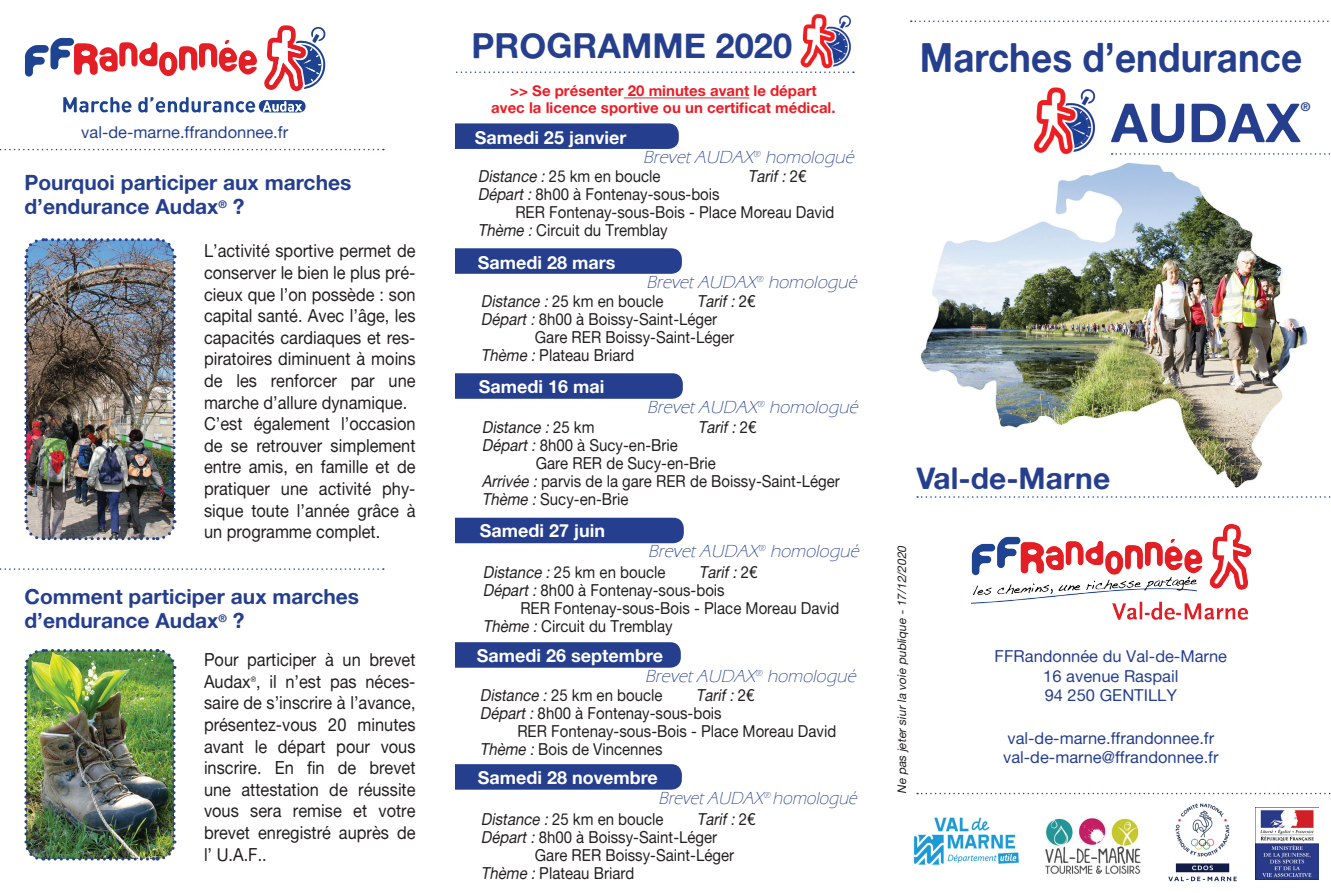
<style>
.page{position:relative;width:1331px;height:893px;background:#fff}
.page>*{position:absolute;margin:0;border:0;box-sizing:border-box;transform-origin:0 0}
.t1{font:54px "Alte Haas Grotesk Bold";color:#253f8e}
.t2{font:40.5px "Alte Haas Grotesk Bold";color:#253f8e;scale:.91 1}
.t3{font:34.5px "Alte Haas Grotesk Bold";color:#253f8e}
.t4{font:30px "Alte Haas Grotesk Bold";color:#253f8e}
.t5{font:21px/24px "Alte Haas Grotesk Bold";color:#253f8e}
.t6{font:18px/21.6px "Alte Haas Grotesk";color:#231f20;scale:.91 1}
.t7{font:italic 300 18px "Eras ITC";color:#253f8e}
.t8{font:18px "Alte Haas Grotesk Bold";color:#fff}
.t9{font:italic 300 18px "Eras ITC";color:#253f8e;scale:.95 1}
.t10{font:16.5px/18px "Alte Haas Grotesk";color:#231f20;scale:.91 1}
.t11{font:16.5px/19.8px "Alte Haas Grotesk";color:#253f8e}
.t12{font:italic 16.5px "Alte Haas Grotesk";color:#231f20;scale:.91 1}
.t13{font:15px/16.5px "Alte Haas Grotesk Bold";color:#ed1c25;text-align:center}
.t14{font:italic 12px "Alte Haas Grotesk";color:#231f20}
.t15{font:12px "Alte Haas Grotesk Bold";color:#253f8e}
.t16{font:7.5px "Alte Haas Grotesk";color:#231f20;scale:.91 1}
.s1{font-style:italic}
.s2{font-style:normal}
</style>
<div class="page">
<div style="left:429px;top:123px;width:250px;height:26px;background:#253f8e;border-radius:10px"></div>
<div style="left:434px;top:518px;width:250px;height:25px;background:#253f8e;border-radius:10px"></div>
<div style="left:431px;top:642px;width:250px;height:26px;background:#253f8e;border-radius:10px"></div>
<svg style="left:456px;top:71px;width:398px;height:2px"></svg>
<img style="left:800px;top:13px;width:51px;height:56px">
<div style="left:432px;top:248px;width:250px;height:26px;background:#253f8e;border-radius:10px"></div>
<div style="left:433px;top:373px;width:250px;height:26px;background:#253f8e;border-radius:10px"></div>
<div style="left:432px;top:764px;width:250px;height:26px;background:#253f8e;border-radius:10px"></div>
<div style="left:400px;top:26px;width:55px;height:867px;background:#fff"></div>
<svg style="left:911px;top:21px;width:418px;height:1px"></svg>
<svg style="left:1112px;top:153px;width:219px;height:2px"></svg>
<svg style="left:917px;top:496px;width:414px;height:2px"></svg>
<img style="left:921px;top:162px;width:387px;height:326px">
<img style="left:1255px;top:807px;width:63px;height:73px">
<img style="left:971px;top:524px;width:279px;height:96px">
<img style="left:1045px;top:818px;width:96px;height:56px">
<svg style="left:917px;top:793px;width:414px;height:1px"></svg>
<img style="left:1033px;top:87px;width:63px;height:68px">
<svg style="left:24px;top:25px;width:302px;height:88px"></svg>
<svg style="left:0;top:149px;width:384px;height:1px"></svg>
<img style="left:24px;top:238px;width:153px;height:303px">
<img style="left:24px;top:649px;width:153px;height:212px">
<svg style="left:0;top:568px;width:384px;height:2px"></svg>
<img style="left:1168px;top:803px;width:69px;height:79px">
<hr style="left:624px;top:98px;width:125px;height:1px;background:#ed1c25">
<img style="left:913px;top:817px;width:106px;height:48px">
<p class="t11" style="left:81px;top:122px;width:208px">val-de-marne.ffrandonnee.fr</p>
<p class="t5" style="left:24px;top:170px;width:329px">Pourquoi participer aux marches d’endurance Audax<sup>®</sup> ?</p>
<p class="t6" style="left:204px;top:240px;width:234px">L’activité sportive permet de conserver le bien le plus pré&shy;cieux que l’on possède : son capital santé. Avec l’âge, les capacités cardiaques et res&shy;piratoires diminuent à moins de les renforcer par une marche d’allure dynamique.<br>C’est également l’occasion de se retrouver simplement entre amis, en famille et de pratiquer une activité phy&shy;sique toute l’année grâce à un programme complet.</p>
<p class="t5" style="left:24px;top:584px;width:336px">Comment participer aux marches d’endurance Audax<sup>®</sup> ?</p>
<p class="t6" style="left:204px;top:649px;width:234px">Pour participer à un brevet<br>Audax , il n’est pas néces-</p>
<p class="t16" style="left:251px;top:675px;width:7px">®</p>
<p class="t6" style="left:204px;top:692px;width:234px;text-align:justify">saire de s’inscrire à l’avance, présentez-vous 20 minutes avant le départ pour vous inscrire. En fin de brevet une attestation de réussite vous sera remise et votre brevet enregistré auprès de l’ U.A.F..</p>
<h3 class="t3" style="left:472px;top:24px;width:322px">PROGRAMME 2020</h3>
<p class="t13" style="left:491px;top:83px;width:346px">&gt;&gt; Se présenter 20 minutes avant le départ<br>avec la licence sportive ou un certificat médical.</p>
<p class="t8" style="left:475px;top:126px;width:153px">Samedi 25 janvier</p>
<p class="t7" style="left:643px;top:147px;width:216px">BrevetAUDAX<sup>®</sup> homologué</p>
<p class="t10" style="left:478px;top:167px;width:202px"><span class="s1">Distance :</span>25 km en boucle</p>
<p class="t12" style="left:748px;top:166px;width:66px">Tarif:<span class="s2">2 €</span></p>
<p class="t10" style="left:478px;top:185px;width:267px"><span class="s1">Départ:</span>8h00 à Fontenay-sous-bois</p>
<p class="t10" style="left:515px;top:203px;width:352px">RER Fontenay-sous-Bois - Place Moreau David</p>
<p class="t10" style="left:478px;top:221px;width:210px"><span class="s1">Thème :</span>Circuit du Tremblay</p>
<p class="t8" style="left:478px;top:251px;width:139px">Samedi 28 mars</p>
<p class="t7" style="left:646px;top:272px;width:216px">BrevetAUDAX<sup>®</sup> homologué</p>
<p class="t10" style="left:481px;top:292px;width:303px;text-indent:216px"><span class="s1">Tarif:</span>2 €<br><span class="s1">Départ:</span>8h00 à Boissy-Saint-Léger</p>
<p class="t10" style="left:481px;top:328px;width:280px;text-indent:54px">Gare RER Boissy-Saint-Léger<br><span class="s1">Thème :</span>Plateau Briard</p>
<p class="t10" style="left:481px;top:292px;width:202px"><span class="s1">Distance :</span>25 km en boucle</p>
<p class="t8" style="left:479px;top:375px;width:127px">Samedi 16 mai</p>
<p class="t7" style="left:647px;top:397px;width:216px">BrevetAUDAX<sup>®</sup> homologué</p>
<p class="t12" style="left:482px;top:418px;width:125px">Distance :<span class="s2">2 5 k m</span></p>
<p class="t12" style="left:698px;top:418px;width:66px">Tarif:<span class="s2">2 €</span></p>
<p class="t10" style="left:482px;top:436px;width:217px"><span class="s1">Départ:</span>8h00 à Sucy-en-Brie</p>
<p class="t10" style="left:536px;top:454px;width:199px">Gare RER de Sucy-en-Brie</p>
<p class="t10" style="left:482px;top:472px;width:395px"><span class="s1">Arrivée :</span>parvis de la gare RER de Boissy-Saint-Léger</p>
<p class="t10" style="left:482px;top:490px;width:163px"><span class="s1">Thème :</span>Sucy-en-Brie</p>
<p class="t8" style="left:480px;top:520px;width:127px">Samedi 27 juin</p>
<p class="t7" style="left:648px;top:541px;width:216px">BrevetAUDAX<sup>®</sup> homologué</p>
<p class="t10" style="left:483px;top:563px;width:202px"><span class="s1">Distance :</span>25 km en boucle</p>
<p class="t10" style="left:483px;top:563px;width:303px;text-indent:216px"><span class="s1">Tarif:</span>2 €<br><span class="s1">Départ:</span>8h00 à Fontenay-sous-bois</p>
<p class="t10" style="left:483px;top:599px;width:393px;text-indent:38px">RER Fontenay-sous-Bois - Place Moreau David<br><span class="s1">Thème :</span>Circuit du Tremblay</p>
<p class="t8" style="left:477px;top:644px;width:188px">Samedi 26 septembre</p>
<p class="t7" style="left:645px;top:666px;width:216px">BrevetAUDAX<sup>®</sup> homologué</p>
<p class="t10" style="left:480px;top:685px;width:303px;text-indent:216px"><span class="s1">Tarif:</span>2 €<br><span class="s1">Départ:</span>8h00 à Fontenay-sous-bois</p>
<p class="t10" style="left:480px;top:721px;width:393px;text-indent:38px">RER Fontenay-sous-Bois - Place Moreau David<br><span class="s1">Thème :</span>Bois de Vincennes</p>
<p class="t10" style="left:480px;top:685px;width:202px"><span class="s1">Distance :</span>25 km en boucle</p>
<p class="t8" style="left:478px;top:766px;width:181px">Samedi 28 novembre</p>
<p class="t9" style="left:658px;top:788px;width:214px">BrevetAUDAX<sup>®</sup> homologué</p>
<p class="t10" style="left:481px;top:809px;width:202px"><span class="s1">Distance :</span>25 km en boucle</p>
<p class="t10" style="left:481px;top:809px;width:303px;text-indent:216px"><span class="s1">Tarif:</span>2 €<br><span class="s1">Départ:</span>8h00 à Boissy-Saint-Léger</p>
<p class="t10" style="left:481px;top:845px;width:280px;text-indent:54px">Gare RER Boissy-Saint-Léger<br><span class="s1">Thème :</span>Plateau Briard</p>
<h2 class="t2" style="left:920px;top:32px;width:422px">Marches d’endurance</h2>
<h1 class="t1" style="left:1111px;top:90px;width:192px">AUDAX</h1>
<p class="t15" style="left:1301px;top:99px;width:11px">®</p>
<h3 class="t4" style="left:916px;top:459px;width:195px">Val-de-Marne</h3>
<p class="t14" style="left:895px;top:794px;width:252px;rotate:-90deg">Ne pas jeter siur la voie publique - 17/12/2020</p>
<p class="t11" style="left:994px;top:646px;width:234px;text-align:center">FFRandonnée du Val-de-Marne<br>16 avenue Raspail<br>94 250 GENTILLY</p>
<p class="t11" style="left:1003px;top:728px;width:217px">val-de-marne.ffrandonnee.fr val-de-marne@ffrandonnee.fr</p>
</div>
